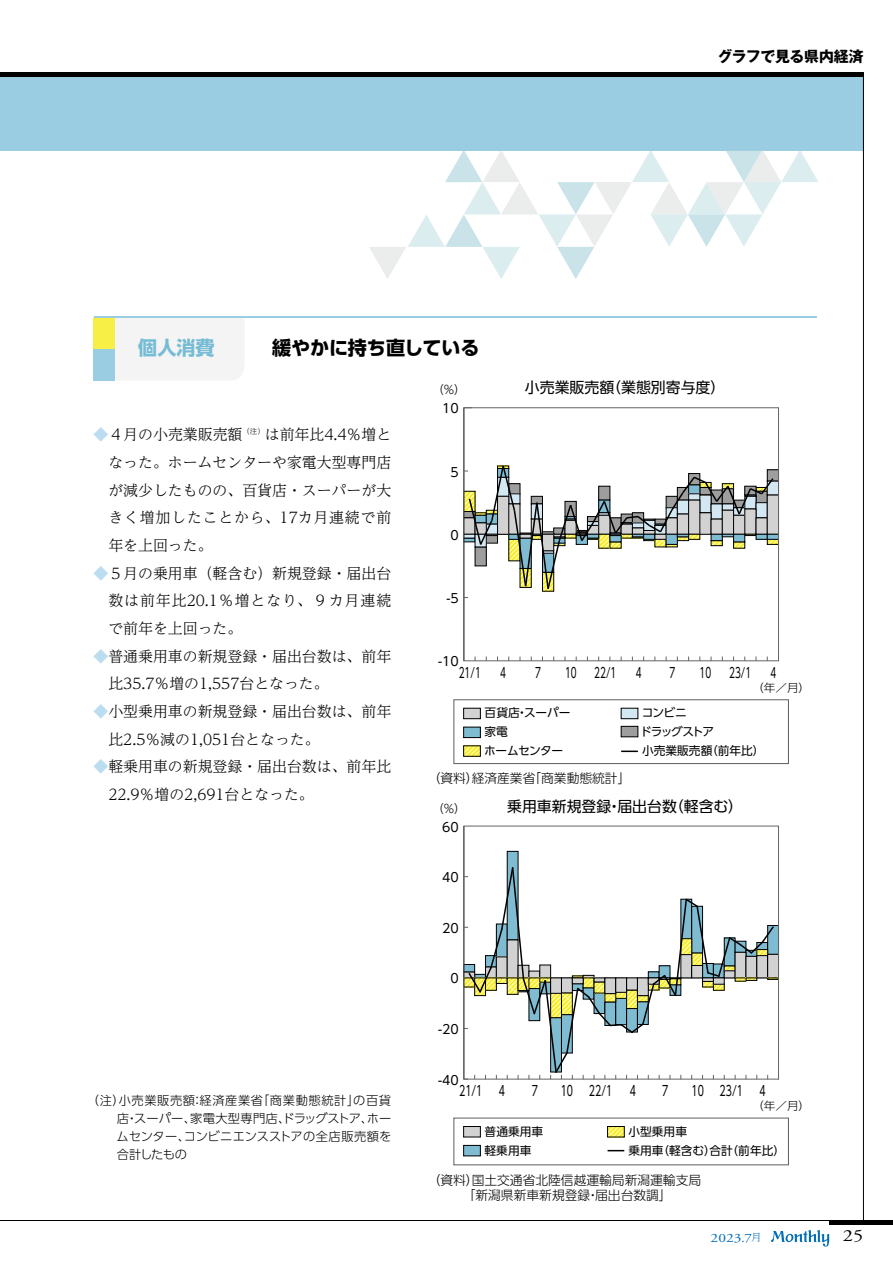
<style>
.page{position:relative;width:893px;height:1263px;background:#fff}
.page>*{position:absolute;margin:0;border:0;box-sizing:border-box;transform-origin:0 0}
.t1{font:700 19.2px "UD Shin Go Pr 6 N";letter-spacing:-.005em;color:#000}
.t2{font:16.95px "Adobe Garamond Pro";color:#000;scale:1.2 1}
.t3{font:300 14.85px/27.6px "UD Reimin Pr 6 N";color:#000}
.t4{font:14.85px "UD Shin Go Pro";color:#000}
.t5{font:700 14.85px "Gothic MB101 Pr 6 N";letter-spacing:-.025em;color:#000}
.t6{font:13.95px "UD Shin Go Pro";color:#000;scale:.64 1}
.t7{font:13.95px "UD Shin Go Pro";color:#000;scale:.68 1}
.t8{font:300 12.75px/15.3px "UD Shin Go Pro";color:#000;text-align:center}
.t9{font:12.75px "Adobe Garamond Pro";color:#006eb8;scale:1.2 1}
.t10{font:12.6px "UD Shin Go Pr 6 N";color:#000}
.t11{font:300 12.15px/18px "UD Shin Go Pr 6 N";letter-spacing:-.005em;color:#000;text-align:justify}
.t12{font:11.7px "UD Shin Go Pro";color:#000}
.t13{font:11.7px "UD Shin Go Pro";letter-spacing:-.105em;color:#000}
.t14{font:11.7px "UD Shin Go Pro";letter-spacing:-.04em;color:#000}
.t15{font:300 11.7px "UD Shin Go Pro";color:#000}
.t16{font:300 11.1px "UD Shin Go Pro";color:#000;scale:1.05 1}
.s1{color:#76bcd5}
.s2{color:#bcddef}
.s3{font-family:"UD Reimin Pro";font-weight:300;font-size:10.35px}
</style>
<div class="page">
<div style="left:0;top:72px;width:863px;height:79px;background:#9acce2"></div>
<div style="left:115px;top:318px;width:129px;height:62px;background:#f4f4f4"></div>
<div style="left:94px;top:317px;width:21px;height:32px;background:#f7ee46"></div>
<div style="left:94px;top:349px;width:21px;height:32px;background:#9acce2"></div>
<hr style="left:94px;top:317px;width:722px;height:1px;background:#9acce2">
<div style="left:767px;top:470px;width:11px;height:11px;background:#9e9e9f"></div>
<div style="left:767px;top:469px;width:12px;height:12px;border:1px solid #000"></div>
<div style="left:767px;top:481px;width:11px;height:14px;background:#d3e8f2"></div>
<div style="left:767px;top:495px;width:11px;height:39px;background:#d2d2d3"></div>
<div style="left:542px;top:572px;width:12px;height:19px;border:1px solid #000"></div>
<div style="left:767px;top:539px;width:12px;height:6px;border:1px solid #000"></div>
<div style="left:767px;top:534px;width:11px;height:5px;background:#7fbbd1"></div>
<div style="left:767px;top:534px;width:12px;height:5px;border:1px solid #000"></div>
<svg style="left:465px;top:465px;width:310px;height:125px"></svg>
<div style="left:463px;top:407px;width:316px;height:254px;border:1px solid #656464"></div>
<div style="left:464px;top:708px;width:16px;height:11px;background:#d2d2d3"></div>
<div style="left:463px;top:708px;width:18px;height:11px;border:1px solid #000"></div>
<div style="left:621px;top:708px;width:17px;height:11px;background:#d3e8f2"></div>
<div style="left:621px;top:708px;width:17px;height:11px;border:1px solid #000"></div>
<div style="left:621px;top:726px;width:17px;height:11px;background:#9e9e9f"></div>
<div style="left:621px;top:726px;width:17px;height:11px;border:1px solid #000"></div>
<div style="left:464px;top:727px;width:16px;height:11px;background:#7fbbd1"></div>
<div style="left:463px;top:727px;width:18px;height:11px;border:1px solid #000"></div>
<svg style="left:465px;top:747px;width:14px;height:7px"></svg>
<div style="left:463px;top:745px;width:18px;height:11px;border:1px solid #000"></div>
<svg style="left:621px;top:750px;width:17px;height:2px"></svg>
<div style="left:453px;top:699px;width:336px;height:65px;border:1px solid #656464"></div>
<div style="left:507px;top:851px;width:11px;height:89px;background:#7fbbd1"></div>
<div style="left:507px;top:851px;width:11px;height:89px;border:1px solid #000"></div>
<svg style="left:463px;top:866px;width:316px;height:214px"></svg>
<div style="left:463px;top:826px;width:316px;height:253px;border:1px solid #656464"></div>
<div style="left:464px;top:1126px;width:16px;height:11px;background:#d2d2d3"></div>
<div style="left:463px;top:1126px;width:18px;height:11px;border:1px solid #000"></div>
<svg style="left:609px;top:1128px;width:13px;height:7px"></svg>
<div style="left:607px;top:1126px;width:17px;height:11px;border:1px solid #000"></div>
<div style="left:464px;top:1145px;width:16px;height:11px;background:#7fbbd1"></div>
<div style="left:463px;top:1145px;width:18px;height:11px;border:1px solid #000"></div>
<svg style="left:608px;top:1150px;width:16px;height:1px"></svg>
<div style="left:453px;top:1117px;width:336px;height:48px;border:1px solid #656464"></div>
<svg style="left:369px;top:150px;width:449px;height:129px"></svg>
<hr style="left:863px;top:72px;width:1px;height:1148px;background:#000">
<div style="left:0;top:72px;width:863px;height:5px;background:#000"></div>
<div style="left:829px;top:1220px;width:64px;height:5px;background:#000"></div>
<hr style="left:0;top:1220px;width:893px;height:1px;background:#000">
<svg style="left:771px;top:1230px;width:58px;height:16px"></svg>
<p class="t1" style="left:138px;top:332px;width:343px"><span class="s1">個人消費</span>　　　緩やかに持ち直している</p>
<p class="t5" style="left:717px;top:44px;width:148px">グラフで見る県内経済</p>
<p class="t15" style="left:432px;top:380px;width:35px">（％）</p>
<p class="t4" style="left:525px;top:376px;width:202px">小売業販売額（業態別寄与度）</p>
<p class="t3" style="left:108px;top:420px;width:284px;text-align:justify;text-indent:-15px"><span class="s2">◆</span>４月の小売業販売額<sup>（注）</sup>は前年比4.4％増となった。ホームセンターや家電大型専門店が減少したものの、百貨店・スーパーが大きく増加したことから、17カ月連続で前年を上回った。</p>
<p class="t3" style="left:108px;top:559px;width:284px;text-align:justify;text-indent:-15px"><span class="s2">◆</span>５月の乗用車（軽含む）新規登録・届出台数は前年比20.1％増となり、９カ月連続で前年を上回った。</p>
<p class="t3" style="left:108px;top:642px;width:284px;text-indent:-15px"><span class="s2">◆</span>普通乗用車の新規登録・届出台数は、前年比35.7％増の1,557台となった。</p>
<p class="t3" style="left:108px;top:697px;width:284px;text-indent:-15px"><span class="s2">◆</span>小型乗用車の新規登録・届出台数は、前年比2.5％減の1,051台となった。</p>
<p class="t3" style="left:108px;top:752px;width:284px;text-indent:-15px"><span class="s2">◆</span>軽乗用車の新規登録・届出台数は、前年比<br>22.9％増の2,691台となった。</p>
<p class="t11" style="left:117px;top:1091px;width:276px;text-indent:-30px">（注）小売業販売額：経済産業省「商業動態統計」の百貨店・スーパー、家電大型専門店、ドラッグストア、ホームセンター、コンビニエンスストアの全店販売額を合計したもの</p>
<p class="t10" style="left:442px;top:398px;width:18px">10</p>
<p class="t10" style="left:451px;top:462px;width:10px">5</p>
<p class="t10" style="left:451px;top:525px;width:10px">0</p>
<p class="t10" style="left:447px;top:588px;width:14px">-5</p>
<p class="t10" style="left:438px;top:651px;width:22px">-10</p>
<p class="t6" style="left:459px;top:661px;width:36px">21/1</p>
<p class="t6" style="left:500px;top:661px;width:11px">4</p>
<p class="t6" style="left:535px;top:661px;width:11px">7</p>
<p class="t6" style="left:565px;top:661px;width:82px">10 22/1</p>
<p class="t6" style="left:636px;top:661px;width:11px">4</p>
<p class="t6" style="left:669px;top:661px;width:11px">7</p>
<p class="t6" style="left:700px;top:661px;width:20px">10</p>
<p class="t6" style="left:729px;top:661px;width:36px">23/1</p>
<p class="t6" style="left:770px;top:661px;width:11px">4</p>
<p class="t16" style="left:752px;top:678px;width:57px">（年／月）</p>
<p class="t12" style="left:485px;top:703px;width:88px">百貨店・スーパー</p>
<p class="t12" style="left:642px;top:703px;width:47px">コンビニ</p>
<p class="t12" style="left:485px;top:722px;width:25px">家電</p>
<p class="t13" style="left:640px;top:722px;width:75px">ドラッグストア</p>
<p class="t14" style="left:484px;top:741px;width:81px">ホームセンター</p>
<p class="t12" style="left:642px;top:741px;width:124px">小売業販売額（前年比）</p>
<p class="t8" style="left:428px;top:770px;width:204px">（資料）経済産業省「商業動態統計」</p>
<p class="t15" style="left:432px;top:799px;width:35px">（％）</p>
<p class="t4" style="left:507px;top:794px;width:237px">乗用車新規登録・届出台数（軽含む）</p>
<p class="t10" style="left:442px;top:817px;width:18px">60</p>
<p class="t10" style="left:442px;top:867px;width:18px">40</p>
<p class="t10" style="left:442px;top:918px;width:18px">20</p>
<p class="t10" style="left:451px;top:968px;width:10px">0</p>
<p class="t10" style="left:438px;top:1019px;width:22px">-20</p>
<p class="t10" style="left:438px;top:1070px;width:22px">-40</p>
<p class="t7" style="left:459px;top:1079px;width:69px">21/1 4</p>
<p class="t7" style="left:561px;top:1079px;width:112px">10 22/1 4</p>
<p class="t7" style="left:692px;top:1079px;width:110px">10 23/1 4</p>
<p class="t7" style="left:532px;top:1079px;width:11px">7</p>
<p class="t7" style="left:662px;top:1079px;width:11px">7</p>
<p class="t16" style="left:752px;top:1097px;width:57px">（年／月）</p>
<p class="t12" style="left:485px;top:1122px;width:60px">普通乗用車</p>
<p class="t12" style="left:629px;top:1122px;width:60px">小型乗用車</p>
<p class="t12" style="left:485px;top:1140px;width:48px">軽乗用車</p>
<p class="t12" style="left:628px;top:1140px;width:158px">乗用車（軽含む）合計（前年比）</p>
<p class="t8" style="left:428px;top:1172px;width:275px">（資料）国土交通省北陸信越運輸局新潟運輸支局　「新潟県新車新規登録・届出台数調」</p>
<p class="t9" style="left:710px;top:1230px;width:44px">2023.7<span class="s3">月</span></p>
<p class="t2" style="left:843px;top:1225px;width:19px">25</p>
</div>
